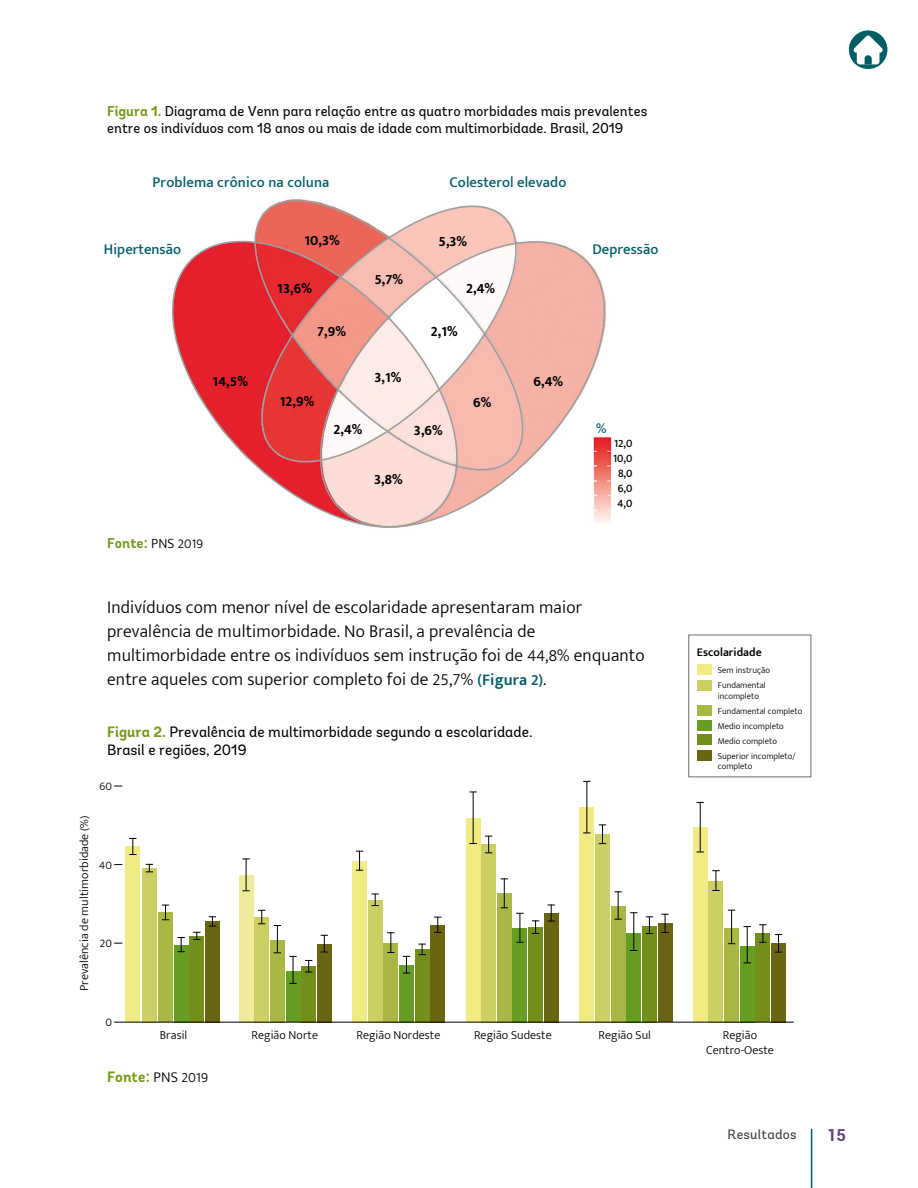
<style>
.page{position:relative;width:918px;height:1188px;background:#fff}
.page>*{position:absolute;margin:0;border:0;box-sizing:border-box;transform-origin:0 0}
.t1{font:300 18px/24px "Mukta Mahee";letter-spacing:.01em;color:#000}
.t2{font:700 16.5px "Roboto";color:#614272}
.t3{font:15px/18px "Andes";letter-spacing:.005em;color:#000}
.t4{font:700 15px "Mukta Mahee";letter-spacing:.005em;color:#000}
.t5{font:500 15px "Mukta Mahee";letter-spacing:.005em;color:#005d66}
.t6{font:300 15px "Mukta Mahee";letter-spacing:.01em;color:#000}
.t7{font:14.25px/17.1px "Andes";letter-spacing:.005em;color:#000}
.t8{font:300 14.25px "Mukta Mahee";letter-spacing:.01em;color:#000}
.t9{font:13.5px "Andes";letter-spacing:.02em;color:#3c3c3b}
.t10{font:300 12.3px/14.7px "Mukta Mahee";letter-spacing:.005em;color:#000;text-align:center}
.t11{font:500 12px/15px "Mukta Mahee";color:#000;text-align:center}
.t12{font:600 12px "Mukta Mahee";letter-spacing:.005em;color:#000}
.t13{font:300 9px/15px "Mukta Mahee";letter-spacing:.005em;color:#000}
.s1{font-weight:700;color:#789817}
.s2{font-family:"Andes";font-weight:700;color:#789817}
.s3{font-weight:600;font-size:16.5px;color:#005d66}
</style>
<div class="page">
<hr style="left:811px;top:1129px;width:1px;height:59px;background:#005d66">
<svg style="left:172px;top:241px;width:128px;height:258px"></svg>
<svg style="left:300px;top:241px;width:312px;height:287px"></svg>
<svg style="left:237px;top:199px;width:304px;height:291px"></svg>
<div style="left:697px;top:664px;width:15px;height:11px;background:#f0eb83"></div>
<div style="left:697px;top:680px;width:15px;height:11px;background:#ccd062"></div>
<div style="left:697px;top:705px;width:15px;height:11px;background:#a9b745"></div>
<div style="left:697px;top:720px;width:15px;height:10px;background:#669e24"></div>
<div style="left:697px;top:735px;width:15px;height:10px;background:#748e1b"></div>
<div style="left:697px;top:751px;width:15px;height:10px;background:#6a6510"></div>
<div style="left:688px;top:635px;width:123px;height:142px;border:1px solid #706f6f"></div>
<div style="left:693px;top:827px;width:14px;height:195px;background:#f0eb83"></div>
<div style="left:126px;top:847px;width:14px;height:175px;background:#f0eb83"></div>
<svg style="left:129px;top:838px;width:8px;height:17px"></svg>
<div style="left:142px;top:868px;width:14px;height:154px;background:#ccd062"></div>
<svg style="left:146px;top:864px;width:7px;height:9px"></svg>
<div style="left:159px;top:912px;width:14px;height:110px;background:#a9b745"></div>
<svg style="left:162px;top:905px;width:7px;height:16px"></svg>
<div style="left:174px;top:945px;width:14px;height:77px;background:#669e24"></div>
<svg style="left:177px;top:937px;width:8px;height:15px"></svg>
<div style="left:190px;top:936px;width:14px;height:86px;background:#748e1b"></div>
<svg style="left:193px;top:932px;width:7px;height:8px"></svg>
<div style="left:205px;top:921px;width:14px;height:101px;background:#6a6510"></div>
<svg style="left:209px;top:917px;width:7px;height:10px"></svg>
<div style="left:239px;top:875px;width:14px;height:147px;background:#efed9b"></div>
<hr style="left:246px;top:859px;width:1px;height:32px;background:#000">
<div style="left:255px;top:917px;width:14px;height:105px;background:#ccd062"></div>
<svg style="left:258px;top:910px;width:7px;height:15px"></svg>
<div style="left:270px;top:940px;width:14px;height:82px;background:#a9b745"></div>
<svg style="left:274px;top:925px;width:7px;height:29px"></svg>
<div style="left:286px;top:971px;width:14px;height:51px;background:#669e24"></div>
<svg style="left:289px;top:956px;width:8px;height:28px"></svg>
<div style="left:302px;top:966px;width:14px;height:56px;background:#748e1b"></div>
<svg style="left:305px;top:960px;width:7px;height:13px"></svg>
<div style="left:317px;top:944px;width:14px;height:78px;background:#6a6510"></div>
<svg style="left:321px;top:935px;width:7px;height:18px"></svg>
<hr style="left:700px;top:802px;width:1px;height:50px;background:#000">
<div style="left:580px;top:807px;width:14px;height:215px;background:#f0eb83"></div>
<hr style="left:587px;top:781px;width:1px;height:52px;background:#000">
<div style="left:595px;top:834px;width:15px;height:188px;background:#ccd062"></div>
<svg style="left:599px;top:825px;width:7px;height:19px"></svg>
<div style="left:611px;top:906px;width:14px;height:116px;background:#a9b745"></div>
<svg style="left:614px;top:892px;width:8px;height:28px"></svg>
<div style="left:627px;top:933px;width:14px;height:89px;background:#669e24"></div>
<hr style="left:634px;top:912px;width:1px;height:39px;background:#000">
<div style="left:642px;top:926px;width:14px;height:96px;background:#748e1b"></div>
<svg style="left:646px;top:917px;width:7px;height:17px"></svg>
<div style="left:658px;top:923px;width:14px;height:99px;background:#6a6510"></div>
<svg style="left:661px;top:914px;width:8px;height:19px"></svg>
<div style="left:709px;top:881px;width:14px;height:141px;background:#ccd062"></div>
<svg style="left:712px;top:870px;width:8px;height:21px"></svg>
<div style="left:725px;top:928px;width:14px;height:94px;background:#a9b745"></div>
<hr style="left:731px;top:910px;width:1px;height:34px;background:#000">
<div style="left:740px;top:946px;width:14px;height:76px;background:#669e24"></div>
<hr style="left:747px;top:926px;width:1px;height:37px;background:#000">
<div style="left:756px;top:934px;width:14px;height:88px;background:#748e1b"></div>
<svg style="left:759px;top:924px;width:8px;height:19px"></svg>
<div style="left:772px;top:943px;width:14px;height:79px;background:#6a6510"></div>
<svg style="left:775px;top:934px;width:7px;height:19px"></svg>
<div style="left:466px;top:818px;width:14px;height:204px;background:#f0eb83"></div>
<div style="left:482px;top:844px;width:14px;height:178px;background:#ccd062"></div>
<svg style="left:485px;top:836px;width:7px;height:18px"></svg>
<div style="left:544px;top:913px;width:14px;height:109px;background:#6a6510"></div>
<svg style="left:548px;top:905px;width:7px;height:17px"></svg>
<div style="left:529px;top:927px;width:14px;height:95px;background:#748e1b"></div>
<svg style="left:532px;top:921px;width:7px;height:13px"></svg>
<div style="left:497px;top:893px;width:14px;height:129px;background:#a9b745"></div>
<svg style="left:501px;top:879px;width:7px;height:30px"></svg>
<div style="left:513px;top:928px;width:14px;height:94px;background:#669e24"></div>
<svg style="left:516px;top:913px;width:8px;height:30px"></svg>
<div style="left:353px;top:861px;width:14px;height:161px;background:#f0eb83"></div>
<svg style="left:356px;top:851px;width:7px;height:20px"></svg>
<div style="left:368px;top:900px;width:14px;height:122px;background:#ccd062"></div>
<svg style="left:372px;top:894px;width:7px;height:12px"></svg>
<div style="left:384px;top:943px;width:14px;height:79px;background:#a9b745"></div>
<svg style="left:387px;top:932px;width:8px;height:21px"></svg>
<div style="left:415px;top:949px;width:14px;height:73px;background:#748e1b"></div>
<svg style="left:418px;top:944px;width:8px;height:11px"></svg>
<div style="left:399px;top:965px;width:15px;height:57px;background:#669e24"></div>
<svg style="left:403px;top:956px;width:7px;height:18px"></svg>
<div style="left:431px;top:925px;width:14px;height:97px;background:#6a6510"></div>
<svg style="left:434px;top:917px;width:7px;height:16px"></svg>
<hr style="left:114px;top:1022px;width:680px;height:1px;background:#000">
<hr style="left:473px;top:792px;width:1px;height:51px;background:#000">
<div style="left:849px;top:30px;width:38px;height:39px;background:#005d66;border-radius:50%"></div>
<svg style="left:854px;top:36px;width:29px;height:29px"></svg>
<p class="t7" style="left:107px;top:103px;width:542px"><span class="s1">Figura 1.</span> Diagrama de Venn para relação entre as quatro morbidades mais prevalentes entre os indivíduos com 18 anos ou mais de idade com multimorbidade. Brasil, 2019</p>
<p class="t5" style="left:153px;top:173px;width:178px">Problema crônico na coluna</p>
<p class="t5" style="left:450px;top:173px;width:118px">Colesterol elevado</p>
<p class="t5" style="left:104px;top:240px;width:79px">Hipertensão</p>
<p class="t4" style="left:304px;top:231px;width:37px">10,3%</p>
<p class="t4" style="left:439px;top:232px;width:30px">5,3%</p>
<p class="t4" style="left:277px;top:279px;width:36px">13,6%</p>
<p class="t4" style="left:466px;top:279px;width:31px">2,4%</p>
<p class="t4" style="left:374px;top:270px;width:30px">5,7%</p>
<p class="t4" style="left:317px;top:322px;width:30px">7,9%</p>
<p class="t4" style="left:431px;top:322px;width:28px">2,1%</p>
<p class="t4" style="left:375px;top:368px;width:29px">3,1%</p>
<p class="t4" style="left:213px;top:372px;width:37px">14,5%</p>
<p class="t4" style="left:533px;top:372px;width:31px">6,4%</p>
<p class="t4" style="left:280px;top:392px;width:36px">12,9%</p>
<p class="t4" style="left:473px;top:393px;width:20px">6%</p>
<p class="t4" style="left:334px;top:420px;width:31px">2,4%</p>
<p class="t4" style="left:414px;top:421px;width:31px">3,6%</p>
<p class="t4" style="left:374px;top:470px;width:30px">3,8%</p>
<p class="t8" style="left:107px;top:535px;width:97px"><span class="s2">Fonte:</span> PNS 2019</p>
<p class="t5" style="left:592px;top:240px;width:68px">Depressão</p>
<p class="t5" style="left:596px;top:419px;width:12px">%</p>
<p class="t11" style="left:613px;top:435px;width:21px">12,0<br>10,0<br>8,0<br>6,0<br>4,0</p>
<p class="t1" style="left:107px;top:595px;width:539px">Indivíduos com menor nível de escolaridade apresentaram maior prevalência de multimorbidade. No Brasil, a prevalência de multimorbidade entre os indivíduos sem instrução foi de 44,8% enquanto entre aqueles com superior completo foi de 25,7% <span class="s3">(Figura 2)</span>.</p>
<p class="t3" style="left:107px;top:723px;width:427px"><span class="s1">Figura 2.</span> Prevalência de multimorbidade segundo a escolaridade.<br>Brasil e regiões, 2019</p>
<p class="t10" style="left:99px;top:778px;width:14px">60</p>
<p class="t10" style="left:77px;top:991px;width:177px;rotate:-90deg">Prevalência de multimorbidade (%)</p>
<p class="t10" style="left:99px;top:857px;width:14px">40</p>
<p class="t10" style="left:100px;top:936px;width:14px">20</p>
<p class="t12" style="left:697px;top:645px;width:66px">Escolaridade</p>
<p class="t13" style="left:718px;top:663px;width:54px">Sem instrução<br>Fundamental</p>
<p class="t13" style="left:718px;top:688px;width:86px">incompleto<br>Fundamental completo<br>Medio incompleto<br>Medio completo<br>Superior incompleto/</p>
<p class="t13" style="left:718px;top:759px;width:36px">completo</p>
<p class="t10" style="left:105px;top:1015px;width:8px">0</p>
<p class="t10" style="left:160px;top:1027px;width:29px">Brasil</p>
<p class="t10" style="left:252px;top:1027px;width:68px">Região Norte</p>
<p class="t10" style="left:357px;top:1027px;width:85px">Região Nordeste</p>
<p class="t10" style="left:474px;top:1027px;width:79px">Região Sudeste</p>
<p class="t10" style="left:599px;top:1027px;width:54px">Região Sul</p>
<p class="t10" style="left:706px;top:1027px;width:69px">Região<br>Centro-Oeste</p>
<p class="t6" style="left:107px;top:1068px;width:103px"><span class="s2">Fonte:</span> PNS 2019</p>
<p class="t9" style="left:728px;top:1126px;width:71px">Resultados</p>
<p class="t2" style="left:827px;top:1123px;width:20px">15</p>
</div>
